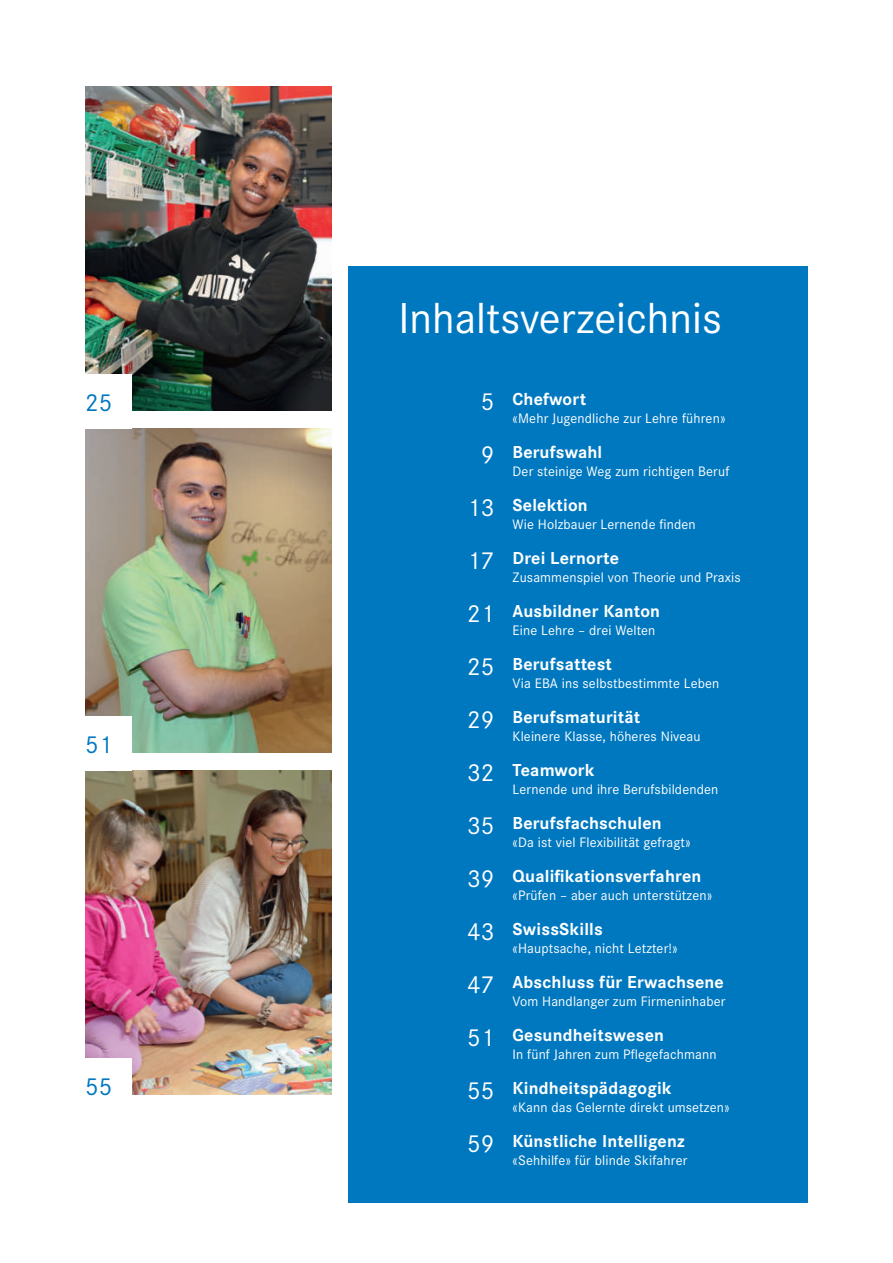
<style>
.page{position:relative;width:893px;height:1263px;background:#fff}
.page>*{position:absolute;margin:0;border:0;box-sizing:border-box;transform-origin:0 0}
.t1{font:45px "Corporate S Pro";color:#fff}
.t2{font:25.5px/52.9px "Corporate S Pro";letter-spacing:.01em;color:#fff;text-align:center}
.t3{font:25.5px "Corporate S Pro";color:#0078c0}
.t4{font:700 18px "Corporate S Pro";letter-spacing:.01em;color:#fff}
.t5{font:14.25px "Corporate S Pro";letter-spacing:.01em;color:#fff}
</style>
<div class="page">
<div style="left:349px;top:267px;width:459px;height:936px;background:#0078c0"></div>
<img style="left:85px;top:429px;width:247px;height:324px">
<img style="left:85px;top:771px;width:247px;height:324px">
<img style="left:85px;top:87px;width:247px;height:324px">
<div style="left:60px;top:1059px;width:72px;height:54px;background:#fff"></div>
<div style="left:60px;top:717px;width:72px;height:54px;background:#fff"></div>
<div style="left:60px;top:375px;width:72px;height:54px;background:#fff"></div>
<h2 class="t3" style="left:85px;top:389px;width:29px">25</h2>
<h2 class="t3" style="left:85px;top:731px;width:29px">51</h2>
<h2 class="t3" style="left:85px;top:1073px;width:29px">55</h2>
<h1 class="t1" style="left:398px;top:294px;width:325px">Inhaltsverzeichnis</h1>
<h2 class="t2" style="left:467px;top:375px;width:29px">5<br>9<br>13<br>17<br>21<br>25<br>29<br>32<br>35<br>39<br>43<br>47<br>51<br>55<br>59</h2>
<p class="t4" style="left:513px;top:392px;width:75px">Chefwort</p>
<p class="t5" style="left:513px;top:410px;width:214px">«Mehr Jugendliche zur Lehre führen»</p>
<p class="t4" style="left:513px;top:445px;width:91px">Berufswahl</p>
<p class="t5" style="left:513px;top:463px;width:218px">Der steinige Weg zum richtigen Beruf</p>
<p class="t4" style="left:513px;top:498px;width:77px">Selektion</p>
<p class="t5" style="left:513px;top:516px;width:185px">Wie Holzbauer Lernende finden</p>
<p class="t4" style="left:513px;top:551px;width:108px">Drei Lernorte</p>
<p class="t5" style="left:513px;top:569px;width:230px">Zusammenspiel von Theorie und Praxis</p>
<p class="t4" style="left:513px;top:604px;width:149px">Ausbildner Kanton</p>
<p class="t5" style="left:513px;top:622px;width:144px">Eine Lehre – drei Welten</p>
<p class="t4" style="left:513px;top:657px;width:101px">Berufsattest</p>
<p class="t5" style="left:513px;top:675px;width:208px">Via EBA ins selbstbestimmte Leben</p>
<p class="t4" style="left:513px;top:710px;width:129px">Berufsmaturität</p>
<p class="t5" style="left:513px;top:728px;width:189px">Kleinere Klasse, höheres Niveau</p>
<p class="t4" style="left:513px;top:763px;width:83px">Teamwork</p>
<p class="t5" style="left:513px;top:781px;width:207px">Lernende und ihre Berufsbildenden</p>
<p class="t4" style="left:513px;top:816px;width:151px">Berufsfachschulen</p>
<p class="t5" style="left:513px;top:834px;width:180px">«Da ist viel Flexibilität gefragt»</p>
<p class="t4" style="left:513px;top:869px;width:190px">Qualifikationsverfahren</p>
<p class="t5" style="left:513px;top:887px;width:201px">«Prüfen – aber auch unterstützen»</p>
<p class="t4" style="left:513px;top:922px;width:92px">SwissSkills</p>
<p class="t5" style="left:513px;top:940px;width:167px">«Hauptsache, nicht Letzter!»</p>
<p class="t4" style="left:513px;top:975px;width:213px">Abschluss für Erwachsene</p>
<p class="t5" style="left:513px;top:993px;width:214px">Vom Handlanger zum Firmeninhaber</p>
<p class="t4" style="left:513px;top:1028px;width:153px">Gesundheitswesen</p>
<p class="t5" style="left:513px;top:1046px;width:206px">In fünf Jahren zum Pflegefachmann</p>
<p class="t4" style="left:513px;top:1081px;width:161px">Kindheitspädagogik</p>
<p class="t5" style="left:513px;top:1099px;width:218px">«Kann das Gelernte direkt umsetzen»</p>
<p class="t4" style="left:513px;top:1134px;width:174px">Künstliche Intelligenz</p>
<p class="t5" style="left:513px;top:1152px;width:176px">«Sehhilfe» für blinde Skifahrer</p>
</div>
